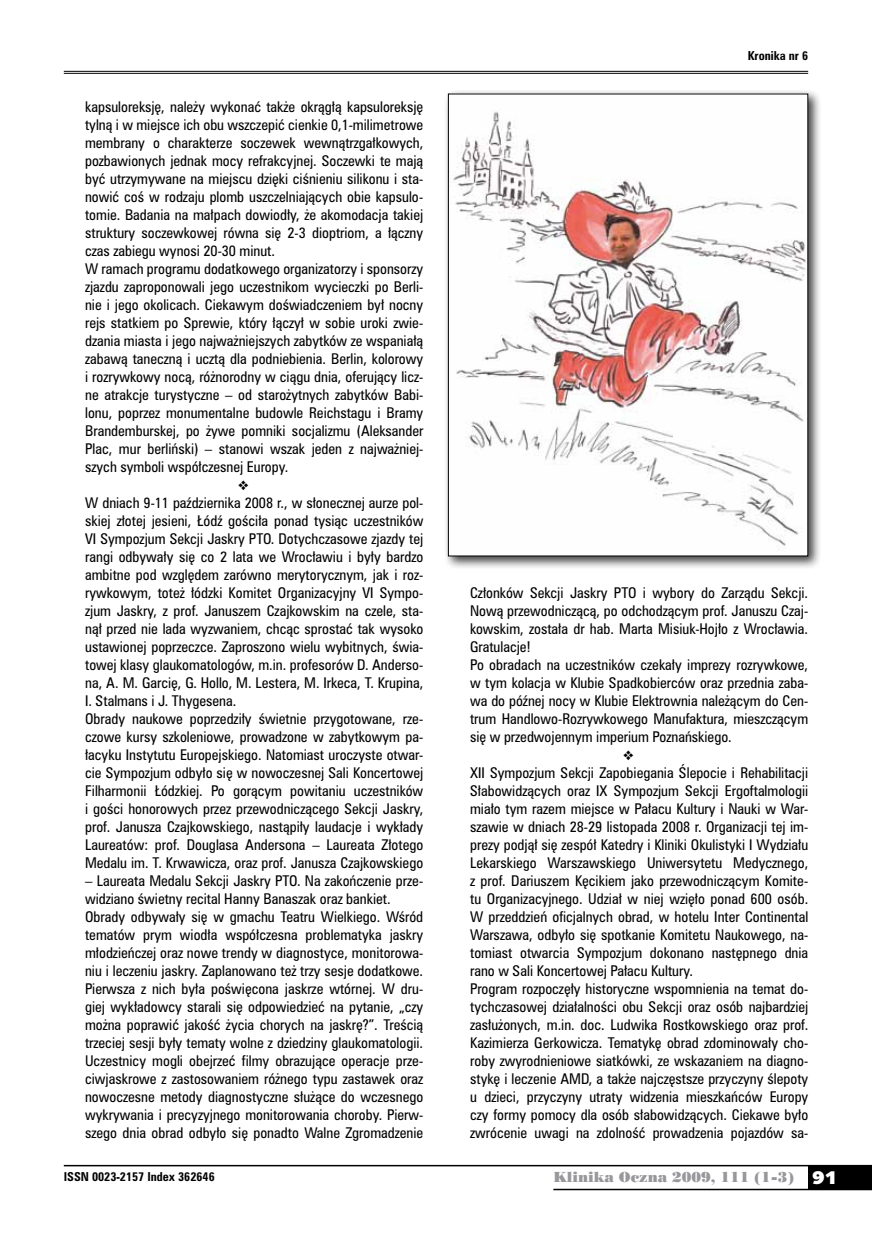
<style>
.page{position:relative;width:872px;height:1234px;background:#fff}
.page>*{position:absolute;margin:0;border:0;box-sizing:border-box;transform-origin:0 0}
.t1{font:13.5px/18px "Zurich Cn PL";color:#000}
.t2{font:13.5px "Poster Bodoni PL";color:#98989c}
.t3{font:700 11.25px "Zurich Cn PL";color:#000}
.s1{font-family:"Humanst 531 U Blk PL";font-size:18px;color:#fff}
</style>
<div class="page">
<div style="left:808px;top:1165px;width:64px;height:24px;background:#000"></div>
<hr style="left:64px;top:1164px;width:808px;height:2px;background:#000">
<hr style="left:553px;top:1188px;width:319px;height:1px;background:#000">
<hr style="left:64px;top:71px;width:744px;height:1px;background:#000">
<hr style="left:64px;top:73px;width:744px;height:1px;background:#000">
<div style="left:443px;top:89px;width:378px;height:480px;background:#000;opacity:.75"></div>
<img style="left:450px;top:96px;width:356px;height:458px">
<p class="t1" style="left:85px;top:97px;width:340px">kapsuloreksję, należy wykonać także okrągłą kapsuloreksję tylną i w miejsce ich obu wszczepić cienkie 0,1-milimetrowe membrany o charakterze soczewek wewnątrzgałkowych, pozbawionych jednak mocy refrakcyjnej. Soczewki te mają być utrzymywane na miejscu dzięki ciśnieniu silikonu i sta&shy;nowić coś w rodzaju plomb uszczelniających obie kapsulo&shy;tomie. Badania na małpach dowiodły, że akomodacja takiej struktury soczewkowej równa się 2-3 dioptriom, a łączny czas zabiegu wynosi 20-30 minut.<br>W ramach programu dodatkowego organizatorzy i sponsorzy zjazdu zaproponowali jego uczestnikom wycieczki po Berli&shy;nie i jego okolicach. Ciekawym doświadczeniem był nocny rejs statkiem po Sprewie, który łączył w sobie uroki zwie&shy;dzania miasta i jego najważniejszych zabytków ze wspaniałą zabawą taneczną i ucztą dla podniebienia. Berlin, kolorowy i rozrywkowy nocą, różnorodny w ciągu dnia, oferujący licz&shy;ne atrakcje turystyczne – od starożytnych zabytków Babi&shy;lonu, poprzez monumentalne budowle Reichstagu i Bramy Brandemburskej, po żywe pomniki socjalizmu (Aleksander Plac, mur berliński) – stanowi wszak jeden z najważniej&shy;szych symboli współczesnej Europy.</p>
<p class="t1" style="left:85px;top:493px;width:340px">W dniach 9-11 października 2008 r., w słonecznej aurze pol&shy;skiej złotej jesieni, Łódź gościła ponad tysiąc uczestników VI Sympozjum Sekcji Jaskry PTO. Dotychczasowe zjazdy tej rangi odbywały się co 2 lata we Wrocławiu i były bardzo ambitne pod względem zarówno merytorycznym, jak i roz&shy;rywkowym, toteż łódzki Komitet Organizacyjny VI Sympo&shy;zjum Jaskry, z prof. Januszem Czajkowskim na czele, sta&shy;nął przed nie lada wyzwaniem, chcąc sprostać tak wysoko ustawionej poprzeczce. Zaproszono wielu wybitnych, świa&shy;towej klasy glaukomatologów, m.in. profesorów D. Anderso&shy;na, A. M. Garcię, G. Hollo, M. Lestera, M. Irkeca, T. Krupina, I. Stalmans i J. Thygesena.<br>Obrady naukowe poprzedziły świetnie przygotowane, rze&shy;czowe kursy szkoleniowe, prowadzone w zabytkowym pa&shy;łacyku Instytutu Europejskiego. Natomiast uroczyste otwar&shy;cie Sympozjum odbyło się w nowoczesnej Sali Koncertowej Filharmonii Łódzkiej. Po gorącym powitaniu uczestników i gości honorowych przez przewodniczącego Sekcji Jaskry, prof. Janusza Czajkowskiego, nastąpiły laudacje i wykłady Laureatów: prof. Douglasa Andersona – Laureata Złotego Medalu im. T. Krwawicza, oraz prof. Janusza Czajkowskiego</p>
<p class="t1" style="left:85px;top:871px;width:340px">– Laureata Medalu Sekcji Jaskry PTO. Na zakończenie prze&shy;widziano świetny recital Hanny Banaszak oraz bankiet.<br>Obrady odbywały się w gmachu Teatru Wielkiego. Wśród tematów prym wiodła współczesna problematyka jaskry młodzieńczej oraz nowe trendy w diagnostyce, monitorowa&shy;niu i leczeniu jaskry. Zaplanowano też trzy sesje dodatkowe.<br>Pierwsza z nich była poświęcona jaskrze wtórnej. W dru&shy;giej wykładowcy starali się odpowiedzieć na pytanie, „czy można poprawić jakość życia chorych na jaskrę?”. Treścią trzeciej sesji były tematy wolne z dziedziny glaukomatologii.<br>Uczestnicy mogli obejrzeć filmy obrazujące operacje prze&shy;ciwjaskrowe z zastosowaniem różnego typu zastawek oraz nowoczesne metody diagnostyczne służące do wczesnego wykrywania i precyzyjnego monitorowania choroby. Pierw&shy;szego dnia obrad odbyło się ponadto Walne Zgromadzenie</p>
<p class="t3" style="left:748px;top:48px;width:62px">Kronika nr 6</p>
<p class="t1" style="left:470px;top:583px;width:340px">Członków Sekcji Jaskry PTO i wybory do Zarządu Sekcji.<br>Nową przewodniczącą, po odchodzącym prof. Januszu Czaj&shy;kowskim, została dr hab. Marta Misiuk-Hojło z Wrocławia.<br>Gratulacje!<br>Po obradach na uczestników czekały imprezy rozrywkowe, w tym kolacja w Klubie Spadkobierców oraz przednia zaba&shy;wa do późnej nocy w Klubie Elektrownia należącym do Cen&shy;trum Handlowo-Rozrywkowego Manufaktura, mieszczącym się w przedwojennym imperium Poznańskiego.</p>
<p class="t1" style="left:470px;top:763px;width:340px">XII Sympozjum Sekcji Zapobiegania Ślepocie i Rehabilitacji Słabowidzących oraz IX Sympozjum Sekcji Ergoftalmologii miało tym razem miejsce w Pałacu Kultury i Nauki w War&shy;szawie w dniach 28-29 listopada 2008 r. Organizacji tej im&shy;prezy podjął się zespół Katedry i Kliniki Okulistyki I Wydziału Lekarskiego Warszawskiego Uniwersytetu Medycznego, z prof. Dariuszem Kęcikiem jako przewodniczącym Komite&shy;tu Organizacyjnego. Udział w niej wzięło ponad 600 osób.<br>W przeddzień oficjalnych obrad, w hotelu Inter Continental Warszawa, odbyło się spotkanie Komitetu Naukowego, na&shy;tomiast otwarcia Sympozjum dokonano następnego dnia rano w Sali Koncertowej Pałacu Kultury.<br>Program rozpoczęły historyczne wspomnienia na temat do&shy;tychczasowej działalności obu Sekcji oraz osób najbardziej zasłużonych, m.in. doc. Ludwika Rostkowskiego oraz prof.<br>Kazimierza Gerkowicza. Tematykę obrad zdominowały cho&shy;roby zwyrodnieniowe siatkówki, ze wskazaniem na diagno&shy;stykę i leczenie AMD, a także najczęstsze przyczyny ślepoty u dzieci, przyczyny utraty widzenia mieszkańców Europy czy formy pomocy dla osób słabowidzących. Ciekawe było zwrócenie uwagi na zdolność prowadzenia pojazdów sa-</p>
<p class="t3" style="left:64px;top:1168px;width:152px">ISSN 0023-2157 Index 362646</p>
<p class="t2" style="left:553px;top:1168px;width:285px">Klinika Oczna 2009, 111 (1-3) <span class="s1">91</span></p>
</div>
